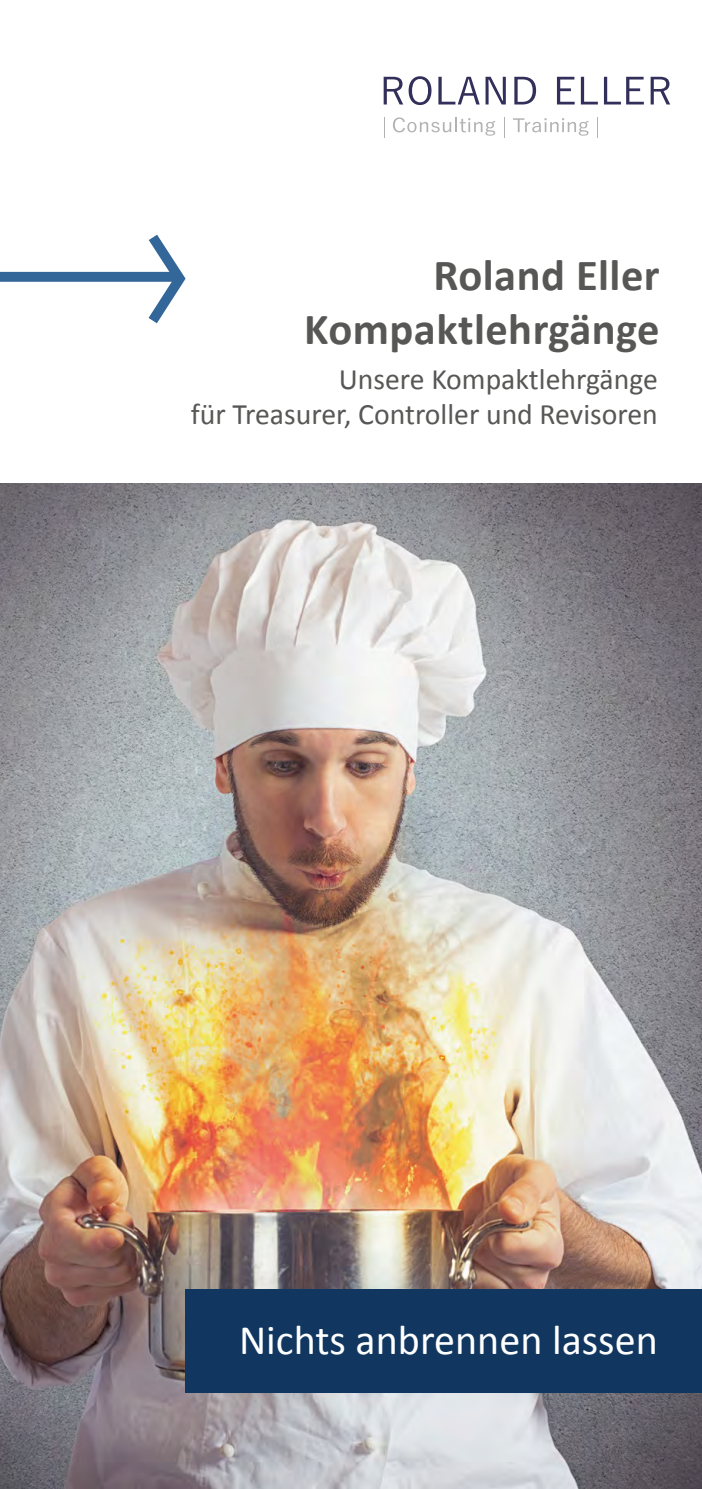
<style>
.page{position:relative;width:702px;height:1489px;background:#fff}
.page>*{position:absolute;margin:0;border:0;box-sizing:border-box;transform-origin:0 0}
.t1{font:700 44.5px/53.5px "Calibri";letter-spacing:.01em;color:#575756;text-align:right}
.t2{font:42px "Calibri";color:#fff}
.t3{font:29.75px/34.8px "Calibri";color:#575756;text-align:right}
</style>
<div class="page">
<img style="left:0;top:483px;width:702px;height:1005px">
<svg style="left:513px;top:118px;width:75px;height:18px"></svg>
<svg style="left:383px;top:76px;width:48px;height:29px"></svg>
<svg style="left:438px;top:77px;width:41px;height:27px"></svg>
<svg style="left:485px;top:77px;width:21px;height:27px"></svg>
<svg style="left:514px;top:77px;width:22px;height:27px"></svg>
<svg style="left:557px;top:77px;width:17px;height:27px"></svg>
<svg style="left:581px;top:77px;width:17px;height:27px"></svg>
<svg style="left:604px;top:77px;width:39px;height:27px"></svg>
<svg style="left:650px;top:77px;width:20px;height:27px"></svg>
<svg style="left:393px;top:117px;width:102px;height:19px"></svg>
<svg style="left:597px;top:117px;width:1px;height:20px"></svg>
<div style="left:185px;top:1288px;width:517px;height:104px;background:#113760"></div>
<svg style="left:139px;top:234px;width:47px;height:90px"></svg>
<div style="left:0;top:272px;width:179px;height:10px;background:#33679a"></div>
<p class="t1" style="left:304px;top:246px;width:357px">Roland Eller<br>Kompaktlehrgänge</p>
<p class="t3" style="left:191px;top:360px;width:468px">Unsere Kompaktlehrgänge<br>für Treasurer, Controller und Revisoren</p>
<p class="t2" style="left:239px;top:1314px;width:420px">Nichts anbrennen lassen</p>
</div>
